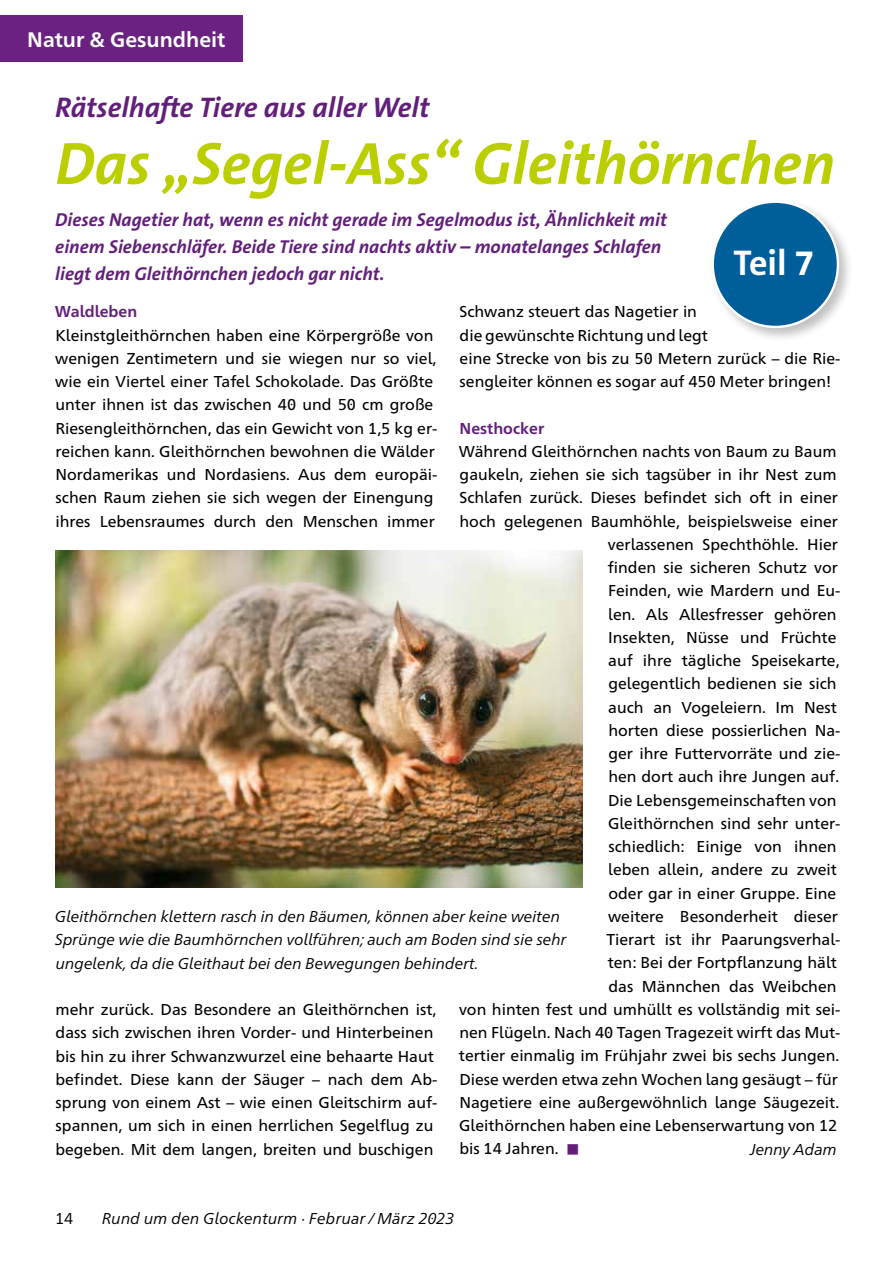
<style>
.page{position:relative;width:893px;height:1263px;background:#fff}
.page>*{position:absolute;margin:0;border:0;box-sizing:border-box;transform-origin:0 0}
.t1{font:italic 700 60px "The Sans C5";color:#bbcf00}
.t2{font:700 36px "The Sans C5";color:#fff}
.t3{font:italic 700 28.5px "The Sans C5";color:#621f7a}
.t4{font:700 21px "Frutiger Neue 1450 Pro";color:#fff}
.t5{font:italic 700 18.75px/27px "The Sans C5";color:#621f7a}
.t6{font:15.75px/23.2px "Frutiger Neue 1450 Pro";color:#000}
.t7{font:italic 15.75px/23.2px "Frutiger Neue 1450 Pro";color:#000}
.t8{font:700 15.75px "Frutiger Neue 1450 Pro";color:#621f7a}
.t9{font:15.75px "Frutiger Neue 1450 Pro";color:#000}
.s1{color:#621f7a}
</style>
<div class="page">
<div style="left:0;top:15px;width:242px;height:47px;background:#6a2182"></div>
<div style="left:709px;top:198px;width:145px;height:145px;background:#000;opacity:.25"></div>
<div style="left:713px;top:202px;width:125px;height:125px;background:#005e9b;border-radius:50%"></div>
<img style="left:55px;top:550px;width:528px;height:337px">
<h3 class="t4" style="left:27px;top:24px;width:200px">Natur &amp; Gesundheit</h3>
<h3 class="t3" style="left:55px;top:89px;width:376px">Rätselhafte Tiere aus aller Welt</h3>
<h1 class="t1" style="left:55px;top:125px;width:781px">Das „Segel-Ass“ Gleithörnchen</h1>
<p class="t5" style="left:55px;top:206px;width:613px">Dieses Nagetier hat, wenn es nicht gerade im Segelmodus ist, Ähnlichkeit mit einem Siebenschläfer. Beide Tiere sind nachts aktiv – monatelanges Schlafen liegt dem Gleithörnchen jedoch gar nicht.</p>
<p class="t8" style="left:55px;top:301px;width:84px">Waldleben</p>
<p class="t6" style="left:55px;top:322px;width:384px">Kleinstgleithörnchen haben eine Körpergröße von wenigen Zentimetern und sie wiegen nur so viel, wie ein Viertel einer Tafel Schokolade. Das Größte unter ihnen ist das zwischen 40 und 50 cm große Riesengleithörnchen, das ein Gewicht von 1,5 kg er&shy;reichen kann. Gleithörnchen bewohnen die Wälder Nordamerikas und Nordasiens. Aus dem europäi&shy;schen Raum ziehen sie sich wegen der Einengung ihres Lebensraumes durch den Menschen immer</p>
<h2 class="t2" style="left:733px;top:240px;width:82px">Teil 7</h2>
<p class="t6" style="left:459px;top:299px;width:383px">Schwanz steuert das Nagetier in<br>die gewünschte Richtung und legt<br>eine Strecke von bis zu 50 Metern zurück – die Rie&shy;sengleiter können es sogar auf 450 Meter bringen!</p>
<p class="t8" style="left:460px;top:417px;width:86px">Nesthocker</p>
<p class="t6" style="left:459px;top:438px;width:379px">Während Gleithörnchen nachts von Baum zu Baum</p>
<p class="t6" style="left:460px;top:462px;width:378px">gaukeln, ziehen sie sich tagsüber in ihr Nest zum</p>
<p class="t6" style="left:459px;top:485px;width:380px">Schlafen zurück. Dieses befindet sich oft in einer</p>
<p class="t6" style="left:459px;top:508px;width:380px">hoch gelegenen Baumhöhle, beispielsweise einer</p>
<p class="t6" style="left:608px;top:531px;width:231px">verlassenen Spechthöhle. Hier</p>
<p class="t6" style="left:608px;top:555px;width:232px">finden sie sicheren Schutz vor</p>
<p class="t6" style="left:608px;top:578px;width:234px">Feinden, wie Mardern und Eu-</p>
<p class="t6" style="left:608px;top:601px;width:230px">len. Als Allesfresser gehören</p>
<p class="t6" style="left:608px;top:624px;width:230px">Insekten, Nüsse und Früchte</p>
<p class="t6" style="left:608px;top:648px;width:233px">auf ihre tägliche Speisekarte,</p>
<p class="t6" style="left:608px;top:671px;width:230px">gelegentlich bedienen sie sich</p>
<p class="t6" style="left:608px;top:694px;width:230px">auch an Vogeleiern. Im Nest</p>
<p class="t6" style="left:608px;top:717px;width:234px">horten diese possierlichen Na-</p>
<p class="t6" style="left:608px;top:741px;width:234px">ger ihre Futtervorräte und zie-</p>
<p class="t6" style="left:608px;top:764px;width:232px">hen dort auch ihre Jungen auf.</p>
<p class="t6" style="left:608px;top:787px;width:230px">Die Lebensgemeinschaften von</p>
<p class="t6" style="left:608px;top:810px;width:234px">Gleithörnchen sind sehr unter-</p>
<p class="t6" style="left:608px;top:834px;width:230px">schiedlich: Einige von ihnen</p>
<p class="t6" style="left:608px;top:857px;width:230px">leben allein, andere zu zweit</p>
<p class="t6" style="left:608px;top:880px;width:229px">oder gar in einer Gruppe. Eine</p>
<p class="t6" style="left:608px;top:903px;width:231px">weitere Besonderheit dieser</p>
<p class="t6" style="left:606px;top:927px;width:236px">Tierart ist ihr Paarungsverhal-</p>
<p class="t6" style="left:608px;top:950px;width:231px">ten: Bei der Fortpflanzung hält</p>
<p class="t6" style="left:608px;top:973px;width:230px">das Männchen das Weibchen</p>
<p class="t6" style="left:459px;top:996px;width:383px">von hinten fest und umhüllt es vollständig mit sei-</p>
<p class="t6" style="left:459px;top:1020px;width:383px">nen Flügeln. Nach 40 Tagen Tragezeit wirft das Mut-</p>
<p class="t6" style="left:459px;top:1043px;width:382px">tertier einmalig im Frühjahr zwei bis sechs Jungen.</p>
<p class="t6" style="left:459px;top:1066px;width:380px">Diese werden etwa zehn Wochen lang gesäugt – für</p>
<p class="t6" style="left:459px;top:1089px;width:381px">Nagetiere eine außergewöhnlich lange Säugezeit.</p>
<p class="t6" style="left:459px;top:1113px;width:380px">Gleithörnchen haben eine Lebenserwartung von 12</p>
<p class="t6" style="left:459px;top:1136px;width:122px">bis 14 Jahren. <span class="s1">■</span></p>
<p class="t7" style="left:750px;top:1136px;width:88px">Jenny Adam</p>
<p class="t7" style="left:55px;top:904px;width:513px">Gleithörnchen klettern rasch in den Bäumen, können aber keine weiten<br>Sprünge wie die Baumhörnchen vollführen; auch am Boden sind sie sehr ungelenk, da die Gleithaut bei den Bewegungen behindert.</p>
<p class="t6" style="left:55px;top:997px;width:383px">mehr zurück. Das Besondere an Gleithörnchen ist, dass sich zwischen ihren Vorder- und Hinterbeinen bis hin zu ihrer Schwanzwurzel eine behaarte Haut befindet. Diese kann der Säuger – nach dem Ab&shy;sprung von einem Ast – wie einen Gleitschirm auf&shy;spannen, um sich in einen herrlichen Segelflug zu begeben. Mit dem langen, breiten und buschigen</p>
<p class="t9" style="left:55px;top:1207px;width:19px">14</p>
<p class="t7" style="left:102px;top:1206px;width:354px">Rund um den Glockenturm · Februar /März 2023</p>
</div>
